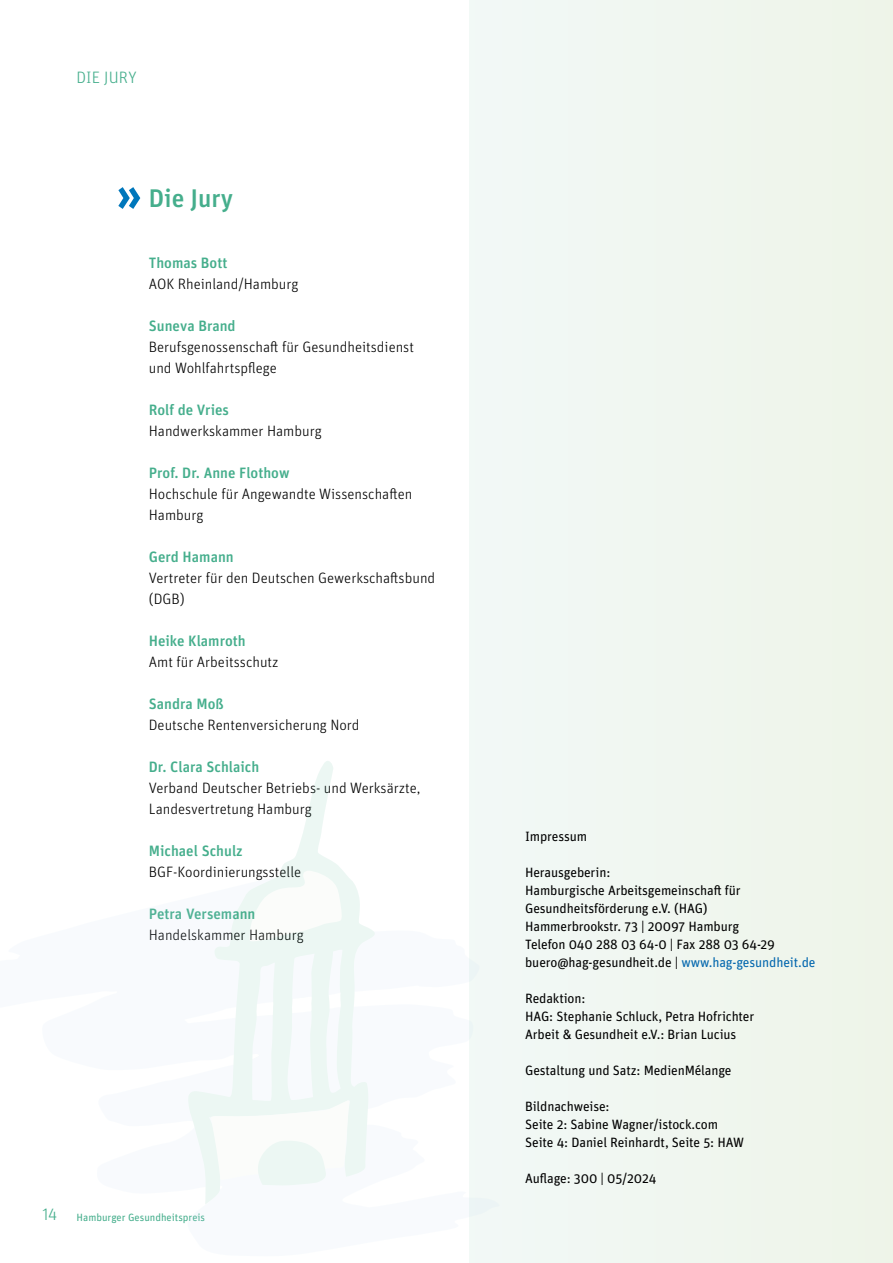
<style>
.page{position:relative;width:893px;height:1263px;background:#fff}
.page>*{position:absolute;margin:0;border:0;box-sizing:border-box;transform-origin:0 0}
.Subheadline{font:500 25.5px "Unit Pro";color:#45ae8c}
.t1{font:300 16.5px "Unit Pro";letter-spacing:.005em;color:#45ae8c}
.Subheadline-2{font:300 15px/21px "Unit Pro";color:#000}
.Subheadline-3{font:500 15px "Unit Pro";color:#45ae8c}
.Fließtext{font:13.5px "Unit Pro";letter-spacing:-.01em;color:#000}
.Subheadline-4{font:10.5px "Unit Pro";color:#45ae8c}
.s1{color:#0065ad}
</style>
<div class="page">
<div style="left:470px;top:0;width:423px;height:1263px;background:#f0f6f0"></div>
<svg style="left:118px;top:187px;width:22px;height:22px"></svg>
<svg style="left:188px;top:761px;width:187px;height:443px"></svg>
<svg style="left:248px;top:871px;width:95px;height:71px"></svg>
<svg style="left:210px;top:948px;width:140px;height:238px"></svg>
<p class="t1" style="left:77px;top:66px;width:62px">DIE JURY</p>
<p class="Subheadline" style="left:149px;top:180px;width:86px">Die Jury</p>
<p class="Subheadline-3" style="left:149px;top:252px;width:80px">Thomas Bott</p>
<p class="Subheadline-2" style="left:149px;top:273px;width:151px">AOK Rheinland/Hamburg</p>
<p class="Subheadline-3" style="left:149px;top:315px;width:88px">Suneva Brand</p>
<p class="Subheadline-2" style="left:149px;top:336px;width:267px">Berufsgenossenschaft für Gesundheitsdienst und Wohlfahrtspflege</p>
<p class="Subheadline-3" style="left:149px;top:399px;width:82px">Rolf de Vries</p>
<p class="Subheadline-2" style="left:149px;top:420px;width:174px">Handwerkskammer Hamburg</p>
<p class="Subheadline-3" style="left:149px;top:462px;width:142px">Prof. Dr. Anne Flothow</p>
<p class="Subheadline-2" style="left:149px;top:483px;width:265px">Hochschule für Angewandte Wissenschaften<br>Hamburg</p>
<p class="Subheadline-3" style="left:149px;top:546px;width:86px">Gerd Hamann</p>
<p class="Subheadline-2" style="left:149px;top:567px;width:288px">Vertreter für den Deutschen Gewerkschaftsbund (DGB)</p>
<p class="Subheadline-3" style="left:149px;top:630px;width:98px">Heike Klamroth</p>
<p class="Subheadline-2" style="left:149px;top:651px;width:131px">Amt für Arbeitsschutz</p>
<p class="Subheadline-3" style="left:149px;top:693px;width:77px">Sandra Moß</p>
<p class="Subheadline-2" style="left:149px;top:714px;width:212px">Deutsche Rentenversicherung Nord</p>
<p class="Subheadline-3" style="left:149px;top:756px;width:112px">Dr. Clara Schlaich</p>
<p class="Subheadline-2" style="left:149px;top:777px;width:273px">Verband Deutscher Betriebs- und Werksärzte,<br>Landesvertretung Hamburg</p>
<p class="Subheadline-3" style="left:149px;top:840px;width:95px">Michael Schulz</p>
<p class="Subheadline-2" style="left:149px;top:861px;width:154px">BGF-Koordinierungsstelle</p>
<p class="Subheadline-3" style="left:149px;top:903px;width:108px">Petra Versemann</p>
<p class="Subheadline-2" style="left:149px;top:924px;width:156px">Handelskammer Hamburg</p>
<p class="t1" style="left:43px;top:1204px;width:16px">14</p>
<p class="Subheadline-4" style="left:77px;top:1210px;width:130px">Hamburger Gesundheitspreis</p>
<p class="Fließtext" style="left:525px;top:827px;width:64px">Impressum</p>
<p class="Fließtext" style="left:525px;top:863px;width:87px">Herausgeberin:</p>
<p class="Fließtext" style="left:525px;top:881px;width:217px">Hamburgische Arbeitsgemeinschaft für</p>
<p class="Fließtext" style="left:525px;top:899px;width:184px">Gesundheitsförderung e.V. (HAG)</p>
<p class="Fließtext" style="left:525px;top:917px;width:216px">Hammerbrookstr. 73 | 20097 Hamburg</p>
<p class="Fließtext" style="left:525px;top:935px;width:251px">Telefon 040 288 03 64-0 | Fax 288 03 64-29</p>
<p class="Fließtext" style="left:525px;top:953px;width:292px">buero@hag-gesundheit.de | <span class="s1">www.hag-gesundheit.de</span></p>
<p class="Fließtext" style="left:525px;top:989px;width:62px">Redaktion:</p>
<p class="Fließtext" style="left:525px;top:1007px;width:231px">HAG: Stephanie Schluck, Petra Hofrichter</p>
<p class="Fließtext" style="left:525px;top:1025px;width:213px">Arbeit &amp; Gesundheit e.V.: Brian Lucius</p>
<p class="Fließtext" style="left:525px;top:1061px;width:208px">Gestaltung und Satz: MedienMélange</p>
<p class="Fließtext" style="left:525px;top:1097px;width:86px">Bildnachweise:</p>
<p class="Fließtext" style="left:525px;top:1115px;width:194px">Seite 2: Sabine Wagner/istock.com</p>
<p class="Fließtext" style="left:525px;top:1133px;width:220px">Seite 4: Daniel Reinhardt, Seite 5: HAW</p>
<p class="Fließtext" style="left:525px;top:1169px;width:133px">Auflage: 300 | 05/2024</p>
</div>
